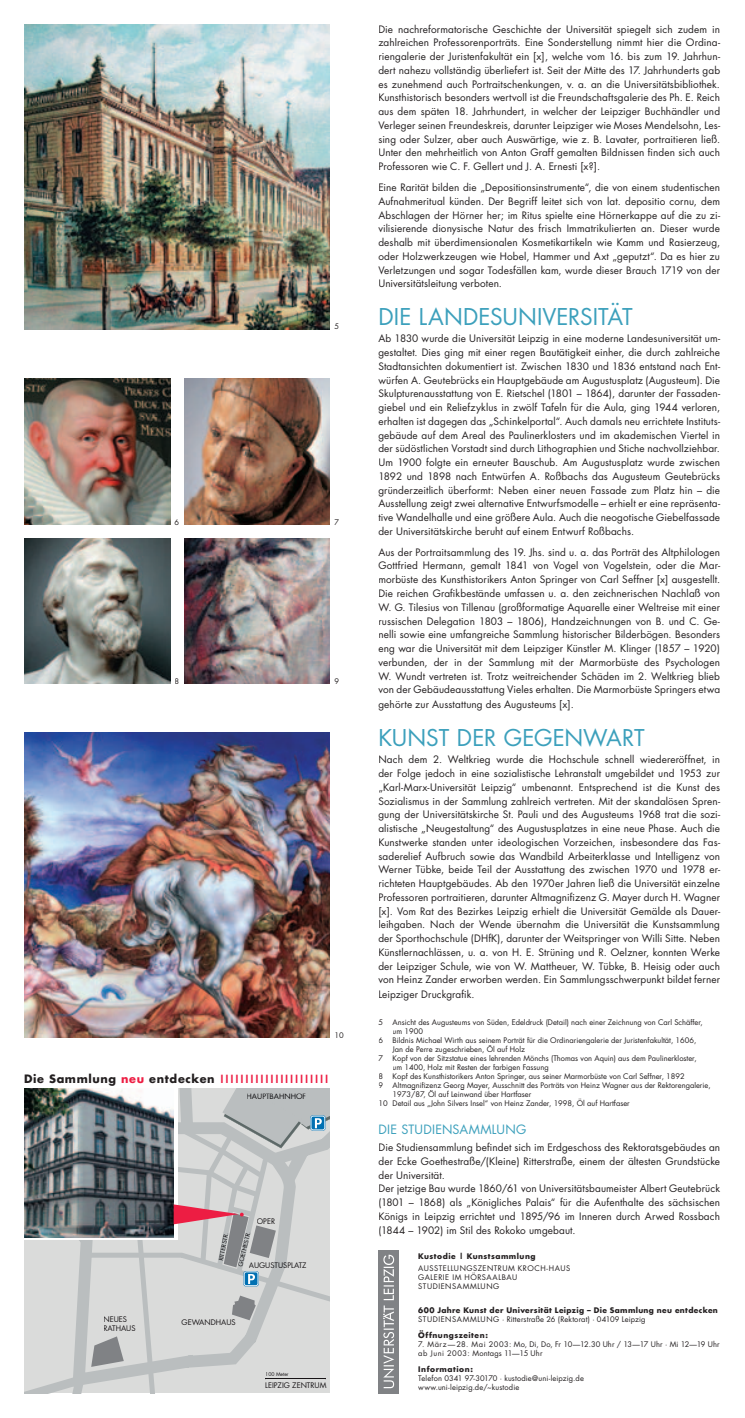
<style>
.page{position:relative;width:745px;height:1418px;background:#fff}
.page>*{position:absolute;margin:0;border:0;box-sizing:border-box;transform-origin:0 0}
.t1{font:22.5px "Futura";color:#3ca0bc}
.t2{font:12.5px "Futura";letter-spacing:.02em;color:#3ca0bc}
.t3{font:10px/13.8px "Futura";letter-spacing:.01em;color:#231f20;text-align:justify}
.t4{font:700 10px "Futura";color:#ed1d43}
.t5{font:7.5px/9px "Futura";color:#231f20}
.t6{font:7.5px/9px "Futura";letter-spacing:.02em;color:#231f20}
.t7{font:700 7.5px "Futura";letter-spacing:.05em;color:#231f20}
.t8{font:7.5px/9px "Futura";letter-spacing:.07em;color:#231f20}
.t9{font:7.5px/9px "Futura";color:#171416}
.t10{font:7.5px "Futura";letter-spacing:.025em;color:#231f20}
.t11{font:700 7.5px "Futura";letter-spacing:.07em;color:#231f20}
.t12{font:7.5px "Futura";color:#0b0a0d}
.t13{font:6.25px "Futura";color:#0b0a0d}
.t14{font:6.25px "Futura";color:#171416}
.t15{font:5px "Futura";color:#171416}
.s1{font-size:11.25px;color:#231f20}
.s2{font-size:11.25px}
</style>
<div class="page">
<img style="left:184px;top:538px;width:146px;height:145px">
<img style="left:25px;top:379px;width:145px;height:145px">
<img style="left:184px;top:379px;width:146px;height:145px">
<img style="left:25px;top:538px;width:145px;height:145px">
<img style="left:25px;top:25px;width:305px;height:305px">
<img style="left:25px;top:733px;width:305px;height:304px">
<svg style="left:25px;top:1088px;width:305px;height:305px;background:#b4b7b8"></svg>
<hr style="left:266px;top:1371px;width:22px;height:4px;background:#dadbda">
<div style="left:378px;top:1249px;width:20px;height:144px;background:#808285"></div>
<svg style="left:383px;top:1254px;width:11px;height:134px"></svg>
<hr style="left:392px;top:1044px;width:132px;height:1px;background:#231f20">
<hr style="left:393px;top:1089px;width:138px;height:1px;background:#231f20">
<p class="t5" style="left:334px;top:322px;width:6px">5</p>
<p class="t5" style="left:174px;top:518px;width:6px">6</p>
<p class="t5" style="left:334px;top:518px;width:6px">7</p>
<p class="t5" style="left:174px;top:676px;width:6px">8</p>
<p class="t5" style="left:334px;top:676px;width:6px">9</p>
<p class="t5" style="left:334px;top:1030px;width:11px">10</p>
<p class="t4" style="left:24px;top:1072px;width:307px"><span class="s1">Die Sammlung</span> <span class="s2">neu</span> <span class="s1">entdecken</span> ||||||||||||||||||||||</p>
<p class="t12" style="left:246px;top:1091px;width:61px">HAUPTBAHNHOF</p>
<p class="t9" style="left:103px;top:1314px;width:34px">NEUES<br>RATHAUS</p>
<p class="t14" style="left:216px;top:1260px;width:31px;rotate:-79deg">RITTERSTR.</p>
<p class="t9" style="left:256px;top:1216px;width:20px">OPER</p>
<p class="t13" style="left:236px;top:1265px;width:38px;rotate:-77deg">GOETHESTR.</p>
<p class="t9" style="left:248px;top:1260px;width:59px">AUGUSTUSPLATZ</p>
<p class="t9" style="left:181px;top:1317px;width:56px">GEWANDHAUS</p>
<p class="t15" style="left:265px;top:1370px;width:25px">100 Meter</p>
<p class="t9" style="left:265px;top:1380px;width:63px">LEIPZIG ZENTRUM</p>
<p class="t3" style="left:378px;top:22px;width:343px">Die nachreformatorische Geschichte der Universität spiegelt sich zudem in zahlreichen Professorenporträts. Eine Sonderstellung nimmt hier die Ordina&shy;riengalerie der Juristenfakultät ein [x], welche vom 16. bis zum 19. Jahrhun&shy;dert nahezu vollständig überliefert ist. Seit der Mitte des 17. Jahrhunderts gab es zunehmend auch Portraitschenkungen, v. a. an die Universitätsbibliothek.<br>Kunsthistorisch besonders wertvoll ist die Freundschaftsgalerie des Ph. E. Reich aus dem späten 18. Jahrhundert, in welcher der Leipziger Buchhändler und Verleger seinen Freundeskreis, darunter Leipziger wie Moses Mendelsohn, Les&shy;sing oder Sulzer, aber auch Auswärtige, wie z. B. Lavater, portraitieren ließ.<br>Unter den mehrheitlich von Anton Graff gemalten Bildnissen finden sich auch Professoren wie C. F. Gellert und J. A. Ernesti [x?].</p>
<p class="t3" style="left:378px;top:180px;width:343px">Eine Rarität bilden die „Depositionsinstrumente“, die von einem studentischen Aufnahmeritual künden. Der Begriff leitet sich von lat. depositio cornu, dem Abschlagen der Hörner her; im Ritus spielte eine Hörnerkappe auf die zu zi&shy;vilisierende dionysische Natur des frisch Immatrikulierten an. Dieser wurde deshalb mit überdimensionalen Kosmetikartikeln wie Kamm und Rasierzeug, oder Holzwerkzeugen wie Hobel, Hammer und Axt „geputzt“. Da es hier zu Verletzungen und sogar Todesfällen kam, wurde dieser Brauch 1719 von der Universitätsleitung verboten.</p>
<h1 class="t1" style="left:378px;top:301px;width:255px">DIE LANDESUNIVERSITÄT</h1>
<p class="t3" style="left:378px;top:331px;width:343px">Ab 1830 wurde die Universität Leipzig in eine moderne Landesuniversität um&shy;gestaltet. Dies ging mit einer regen Bautätigkeit einher, die durch zahlreiche Stadtansichten dokumentiert ist. Zwischen 1830 und 1836 entstand nach Ent&shy;würfen A. Geutebrücks ein Hauptgebäude am Augustusplatz (Augusteum). Die Skulpturenausstattung von E. Rietschel (1801 – 1864), darunter der Fassaden&shy;giebel und ein Reliefzyklus in zwölf Tafeln für die Aula, ging 1944 verloren, erhalten ist dagegen das „Schinkelportal“. Auch damals neu errichtete Instituts&shy;gebäude auf dem Areal des Paulinerklosters und im akademischen Viertel in der südöstlichen Vorstadt sind durch Lithographien und Stiche nachvollziehbar.<br>Um 1900 folgte ein erneuter Bauschub. Am Augustusplatz wurde zwischen 1892 und 1898 nach Entwürfen A. Roßbachs das Augusteum Geutebrücks gründerzeitlich überformt: Neben einer neuen Fassade zum Platz hin – die Ausstellung zeigt zwei alternative Entwurfsmodelle – erhielt er eine repräsenta&shy;tive Wandelhalle und eine größere Aula. Auch die neogotische Giebelfassade der Universitätskirche beruht auf einem Entwurf Roßbachs.</p>
<p class="t3" style="left:378px;top:545px;width:343px">Aus der Portraitsammlung des 19. Jhs. sind u. a. das Porträt des Altphilologen Gottfried Hermann, gemalt 1841 von Vogel von Vogelstein, oder die Mar&shy;morbüste des Kunsthistorikers Anton Springer von Carl Seffner [x] ausgestellt.<br>Die reichen Grafikbestände umfassen u. a. den zeichnerischen Nachlaß von W. G. Tilesius von Tillenau (großformatige Aquarelle einer Weltreise mit einer russischen Delegation 1803 – 1806), Handzeichnungen von B. und C. Ge&shy;nelli sowie eine umfangreiche Sammlung historischer Bilderbögen. Besonders eng war die Universität mit dem Leipziger Künstler M. Klinger (1857 – 1920) verbunden, der in der Sammlung mit der Marmorbüste des Psychologen W. Wundt vertreten ist. Trotz weitreichender Schäden im 2. Weltkrieg blieb von der Gebäudeausstattung Vieles erhalten. Die Marmorbüste Springers etwa</p>
<p class="t3" style="left:378px;top:697px;width:197px">gehörte zur Ausstattung des Augusteums [x].</p>
<h1 class="t1" style="left:378px;top:722px;width:267px">KUNST DER GEGENWART</h1>
<p class="t3" style="left:378px;top:752px;width:343px">Nach dem 2. Weltkrieg wurde die Hochschule schnell wiedereröffnet, in der Folge jedoch in eine sozialistische Lehranstalt umgebildet und 1953 zur „Karl-Marx-Universität Leipzig“ umbenannt. Entsprechend ist die Kunst des Sozialismus in der Sammlung zahlreich vertreten. Mit der skandalösen Spren&shy;gung der Universitätskirche St. Pauli und des Augusteums 1968 trat die sozi&shy;alistische „Neugestaltung“ des Augustusplatzes in eine neue Phase. Auch die Kunstwerke standen unter ideologischen Vorzeichen, insbesondere das Fas&shy;saderelief Aufbruch sowie das Wandbild Arbeiterklasse und Intelligenz von Werner Tübke, beide Teil der Ausstattung des zwischen 1970 und 1978 er&shy;richteten Hauptgebäudes. Ab den 1970er Jahren ließ die Universität einzelne Professoren portraitieren, darunter Altmagnifizenz G. Mayer durch H. Wagner [x]. Vom Rat des Bezirkes Leipzig erhielt die Universität Gemälde als Dauer&shy;leihgaben. Nach der Wende übernahm die Universität die Kunstsammlung der Sporthochschule (DHfK), darunter der Weitspringer von Willi Sitte. Neben Künstlernachlässen, u. a. von H. E. Strüning und R. Oelzner, konnten Werke der Leipziger Schule, wie von W. Mattheuer, W. Tübke, B. Heisig oder auch von Heinz Zander erworben werden. Ein Sammlungsschwerpunkt bildet ferner</p>
<p class="t3" style="left:378px;top:987px;width:98px">Leipziger Druckgrafik.</p>
<p class="t5" style="left:378px;top:1017px;width:6px">5</p>
<p class="t5" style="left:392px;top:1017px;width:311px">Ansicht des Augusteums von Süden, Edeldruck (Detail) nach einer Zeichnung von Carl Schäffer, um 1900</p>
<p class="t5" style="left:378px;top:1035px;width:6px">6</p>
<p class="t5" style="left:392px;top:1035px;width:305px">Bildnis Michael Wirth aus seinem Porträt für die Ordinariengalerie der Juristenfakultät, 1606,<br>Jan de Perre zugeschrieben, Öl auf Holz</p>
<p class="t5" style="left:378px;top:1053px;width:6px">7</p>
<p class="t5" style="left:392px;top:1053px;width:305px">Kopf von der Sitzstatue eines lehrenden Mönchs (Thomas von Aquin) aus dem Paulinerkloster, um 1400, Holz mit Resten der farbigen Fassung</p>
<p class="t5" style="left:378px;top:1071px;width:6px">8</p>
<p class="t5" style="left:392px;top:1071px;width:293px">Kopf des Kunsthistorikers Anton Springer, aus seiner Marmorbüste von Carl Seffner, 1892</p>
<p class="t5" style="left:378px;top:1080px;width:6px">9</p>
<p class="t5" style="left:392px;top:1080px;width:319px">Altmagnifizenz Georg Mayer, Ausschnitt des Porträts von Heinz Wagner aus der Rektorengalerie,</p>
<p class="t5" style="left:392px;top:1089px;width:140px">1973/87, Öl auf Leinwand über Hartfaser</p>
<p class="t5" style="left:378px;top:1098px;width:253px">10 Detail aus „John Silvers Insel“ von Heinz Zander, 1998, Öl auf Hartfaser</p>
<p class="t2" style="left:378px;top:1120px;width:149px">DIE STUDIENSAMMLUNG</p>
<p class="t3" style="left:378px;top:1140px;width:343px;text-align:left">Die Studiensammlung befindet sich im Erdgeschoss des Rektoratsgebäudes an der Ecke Goethestraße/(Kleine) Ritterstraße, einem der ältesten Grundstücke der Universität.<br>Der jetzige Bau wurde 1860/61 von Universitätsbaumeister Albert Geutebrück (1801 – 1868) als „Königliches Palais“ für die Aufenthalte des sächsischen Königs in Leipzig errichtet und 1895/96 im Inneren durch Arwed Rossbach (1844 – 1902) im Stil des Rokoko umgebaut.</p>
<p class="t7" style="left:418px;top:1250px;width:119px">Kustodie | Kunstsammlung</p>
<p class="t8" style="left:418px;top:1263px;width:153px">AUSSTELLUNGSZENTRUM KROCH-HAUS<br>GALERIE IM HÖRSAALBAU<br>STUDIENSAMMLUNG</p>
<p class="t7" style="left:418px;top:1304px;width:301px">600 Jahre Kunst der Universität Leipzig – Die Sammlung neu entdecken</p>
<p class="t10" style="left:418px;top:1313px;width:228px">STUDIENSAMMLUNG · Ritterstraße 26 (Rektorat) · 04109 Leipzig</p>
<p class="t11" style="left:418px;top:1329px;width:71px">Öffnungszeiten:</p>
<p class="t6" style="left:418px;top:1339px;width:303px">7. März— 28. Mai 2003: Mo, Di, Do, Fr 10—12.30 Uhr / 13—17 Uhr · Mi 12—19 Uhr ab Juni 2003: Montags 11—15 Uhr</p>
<p class="t11" style="left:418px;top:1363px;width:56px">Information:</p>
<p class="t5" style="left:418px;top:1373px;width:167px">Telefon 0341 97-30170 · kustodie@uni-leipzig.de www.uni-leipzig.de/~kustodie</p>
</div>
